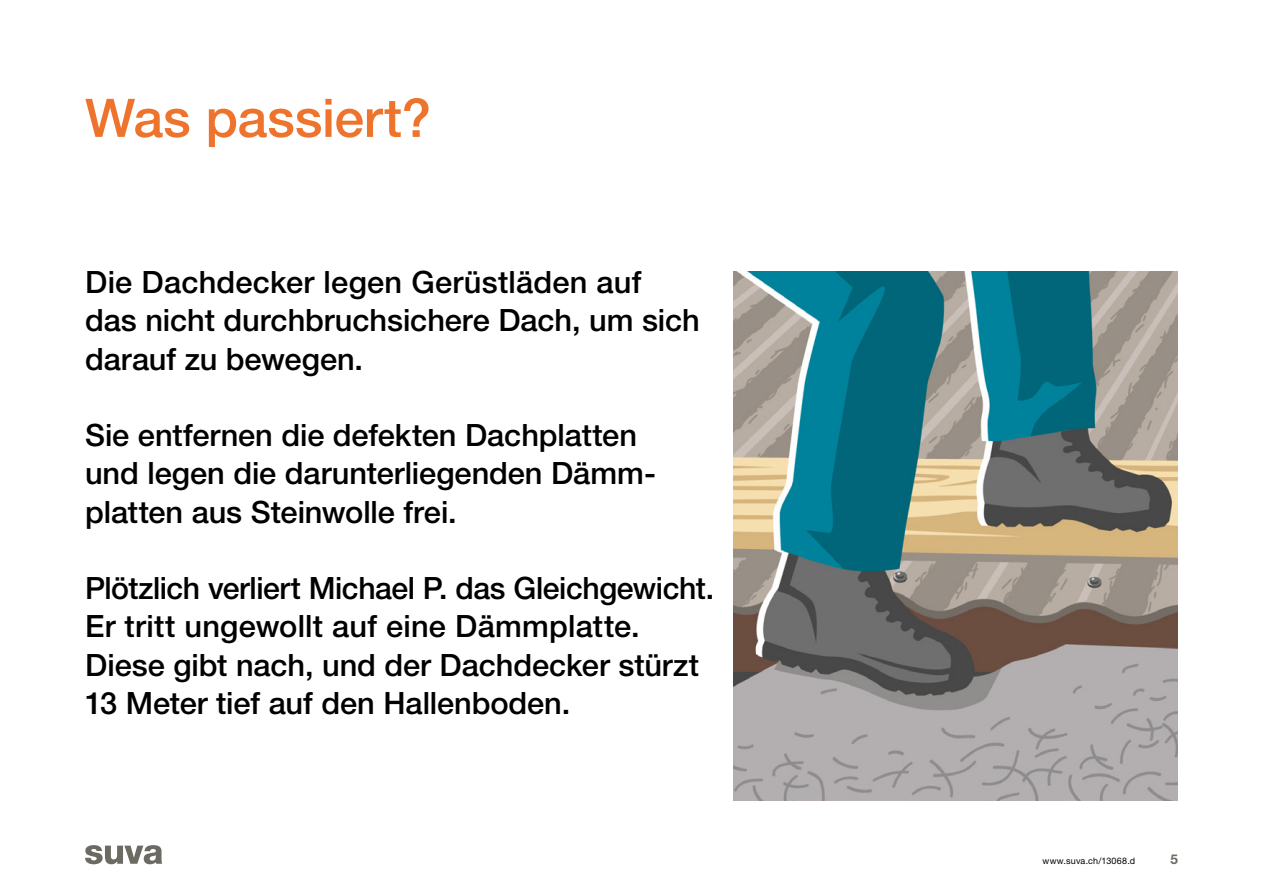
<style>
.page{position:relative;width:1263px;height:893px;background:#fff}
.page>*{position:absolute;margin:0;border:0;box-sizing:border-box;transform-origin:0 0}
.t1{font:500 53.25px "Helvetica Neue LT Std";letter-spacing:-.005em;color:#ee742d}
.t2{font:500 30.75px/38.2px "Helvetica Neue LT Std";color:#000}
.t3{font:700 13.5px "Helvetica Neue LT Std";color:#6d6a63}
.t4{font:9px "Helvetica Neue LT Std";letter-spacing:.025em;color:#000}
</style>
<div class="page">
<svg style="left:85px;top:845px;width:77px;height:19px"></svg>
<img style="left:734px;top:271px;width:444px;height:529px">
<h1 class="t1" style="left:85px;top:86px;width:348px">Was passiert?</h1>
<p class="t2" style="left:85px;top:263px;width:616px">Die Dachdecker legen Gerüstläden auf das nicht durchbruchsichere Dach, um sich darauf zu bewegen.</p>
<p class="t2" style="left:85px;top:416px;width:572px">Sie entfernen die defekten Dachplatten und legen die darunterliegenden Dämm&shy;platten aus Steinwolle frei.</p>
<p class="t2" style="left:85px;top:569px;width:631px">Plötzlich verliert Michael P. das Gleichgewicht.<br>Er tritt ungewollt auf eine Dämmplatte.<br>Diese gibt nach, und der Dachdecker stürzt 13 Meter tief auf den Hallenboden.</p>
<p class="t4" style="left:1042px;top:856px;width:94px">www.suva.ch/13068.d</p>
<p class="t3" style="left:1170px;top:851px;width:9px">5</p>
</div>
